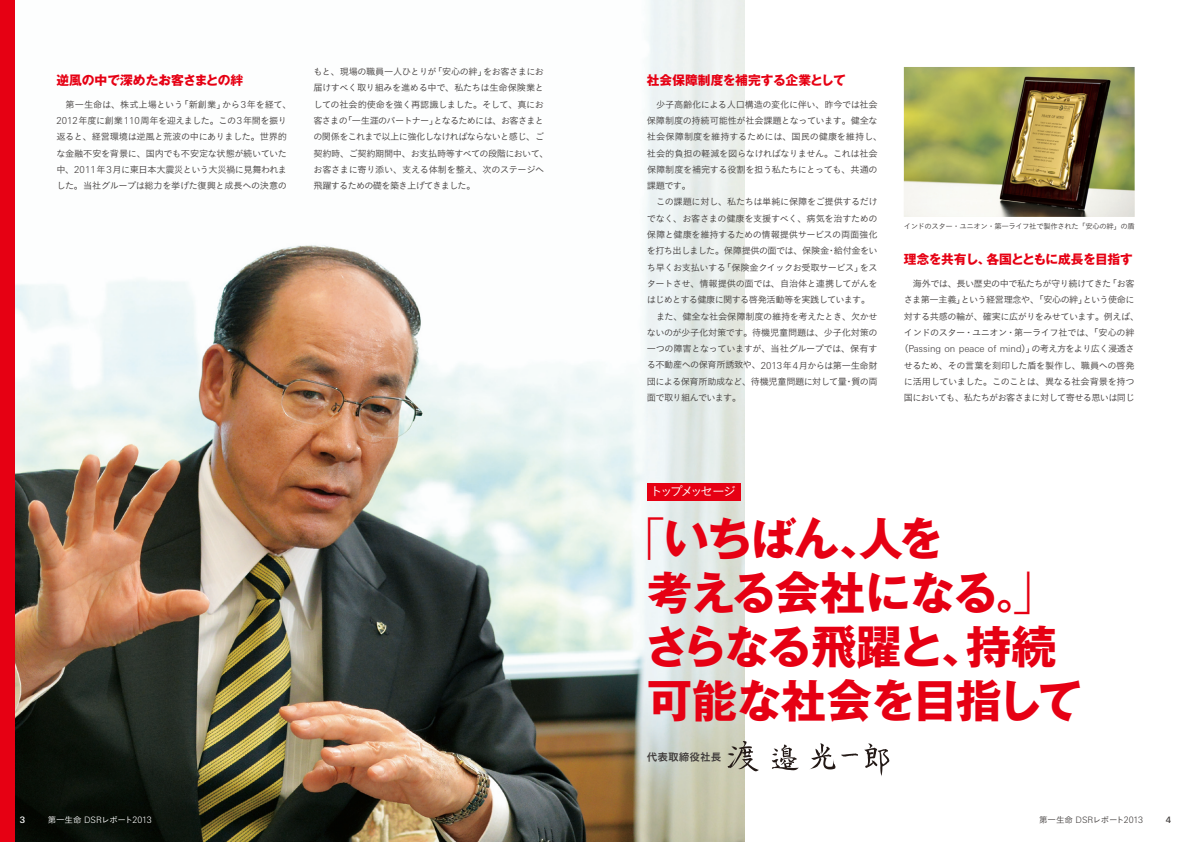
<style>
.page{position:relative;width:1191px;height:842px;background:#fff}
.page>*{position:absolute;margin:0;border:0;box-sizing:border-box;transform-origin:0 0}
.t1{font:700 45.4px/53.8px "Gothic MB101 Pro";letter-spacing:-.035em;color:#e60013}
.t2{font:700 12.8px "Gothic MB101 Pro";color:#e60013}
.t3{font:700 12.8px "Gothic MB101 Pro";letter-spacing:-.035em;color:#e60013}
.t4{font:12.8px "Koburina Go Std W3";letter-spacing:-.175em;color:#fff}
.t5{font:10.6px "Koburina Go Std W6";color:#3f3b3a}
.t6{font:300 9.6px "Linotype Univers Basic";color:#3f3b3a}
.t7{font:9.2px/16.3px "Koburina Go Std W3";letter-spacing:-.055em;color:#3f3b3a}
.t8{font:9.2px "Koburina Go Std W3";letter-spacing:-.035em;color:#3f3b3a}
.t9{font:9.2px "Koburina Go Std W3";letter-spacing:-.025em;color:#3f3b3a}
.t10{font:500 8.8px "Linotype Univers Basic";color:#fff}
.t11{font:500 8.8px "Linotype Univers Basic";color:#3f3b3a}
.t12{font:8.5px "Koburina Go Std W3";letter-spacing:-.025em;color:#fff}
.t13{font:8.5px "Koburina Go Std W3";letter-spacing:-.025em;color:#3f3b3a}
.t14{font:7.4px "Koburina Go Std W3";letter-spacing:-.06em;color:#3f3b3a}
.s1{font-family:"Linotype Univers Basic";font-weight:300;font-size:9.6px}
.s2{font-family:"Koburina Go Std W3";font-weight:400;font-size:9.2px}
.s3{font-weight:300}
.s4{font-family:"Linotype Univers Basic";font-weight:300;font-size:8.8px}
</style>
<div class="page">
<img style="left:14px;top:0;width:730px;height:842px">
<div style="left:0;top:0;width:14px;height:842px;background:#e60013"></div>
<div style="left:647px;top:483px;width:93px;height:17px;background:#e60013"></div>
<img style="left:726px;top:740px;width:164px;height:37px">
<img style="left:904px;top:67px;width:230px;height:150px">
<h2 class="t2" style="left:56px;top:69px;width:188px">逆風の中で深めたお客さまとの絆</h2>
<p class="t7" style="left:56px;top:96px;width:237px;text-indent:9px">第一生命は、株式上場という「新創業」から<span class="s1">3</span>年を経て、<br><span class="s1">2012</span>年度に創業<span class="s1">110</span>周年を迎えました。この<span class="s1">3</span>年間を振り返ると、経営環境は逆風と荒波の中にありました。世界的な金融不安を背景に、国内でも不安定な状態が続いていた中、<span class="s1">2011</span>年<span class="s1">3</span>月に東日本大震災という大災禍に見舞われました。当社グループは総力を挙げた復興と成長への決意の</p>
<p class="t7" style="left:313px;top:63px;width:237px">もと、現場の職員一人ひとりが「安心の絆」をお客さまにお届けすべく取り組みを進める中で、私たちは生命保険業としての社会的使命を強く再認識しました。そして、真にお客さまの「一生涯のパートナー」となるためには、お客さまとの関係をこれまで以上に強化しなければならないと感じ、ご契約時、ご契約期間中、お支払時等すべての段階において、お客さまに寄り添い、支える体制を整え、次のステージへ飛躍するための礎を築き上げてきました。</p>
<h2 class="t2" style="left:647px;top:69px;width:200px">社会保障制度を補完する企業として</h2>
<p class="t7" style="left:647px;top:96px;width:237px;text-indent:9px">少子高齢化による人口構造の変化に伴い、昨今では社会保障制度の持続可能性が社会課題となっています。健全な社会保障制度を維持するためには、国民の健康を維持し、社会的負担の軽減を図らなければなりません。これは社会保障制度を補完する役割を担う私たちにとっても、共通の課題です。</p>
<p class="t7" style="left:656px;top:194px;width:223px">この課題に対し、私たちは単純に保障をご提供するだけ</p>
<p class="t7" style="left:647px;top:210px;width:232px">でなく、お客さまの健康を支援すべく、病気を治すための</p>
<p class="t7" style="left:647px;top:226px;width:232px">保障と健康を維持するための情報提供サービスの両面強化</p>
<p class="t7" style="left:647px;top:243px;width:232px">を打ち出しました。保障提供の面では、保険金・給付金をい</p>
<p class="t7" style="left:647px;top:259px;width:232px">ち早くお支払いする「保険金クイックお受取サービス」をス</p>
<p class="t7" style="left:647px;top:275px;width:232px">タートさせ、情報提供の面では、自治体と連携してがんを</p>
<p class="t7" style="left:647px;top:292px;width:225px">はじめとする健康に関する啓発活動等を実践しています。</p>
<p class="t7" style="left:656px;top:308px;width:223px">また、健全な社会保障制度の維持を考えたとき、欠かせ</p>
<p class="t9" style="left:647px;top:325px;width:232px">ないのが少子化対策です。待機児童問題は、少子化対策の</p>
<p class="t7" style="left:647px;top:340px;width:232px">一つの障害となっていますが、当社グループでは、保有す</p>
<p class="t8" style="left:647px;top:358px;width:232px">る不動産への保育所誘致や、<span class="s1">2013</span>年<span class="s1">4</span>月からは第一生命財</p>
<p class="t7" style="left:647px;top:373px;width:232px">団による保育所助成など、待機児童問題に対して量・質の両</p>
<p class="t7" style="left:647px;top:389px;width:96px">面で取り組んでいます。</p>
<p class="t14" style="left:903px;top:221px;width:233px">インドのスター・ユニオン・第一ライフ社で製作された「安心の絆」の盾</p>
<h2 class="t3" style="left:904px;top:248px;width:230px">理念を共有し、各国とともに成長を目指す</h2>
<p class="t7" style="left:903px;top:275px;width:237px;text-align:center">海外では、長い歴史の中で私たちが守り続けてきた「お客<br>さま第一主義」という経営理念や、「安心の絆」という使命に対する共感の輪が、確実に広がりをみせています。例えば、インドのスター・ユニオン・第一ライフ社では、「安心の絆</p>
<p class="t6" style="left:899px;top:343px;width:237px"><span class="s2">（</span>Passing on peace of mind<span class="s2">）」の考え方をより広く浸透さ</span></p>
<p class="t7" style="left:904px;top:357px;width:232px;text-align:justify">せるため、その言葉を刻印した盾を製作し、職員への啓発に活用していました。このことは、異なる社会背景を持つ国においても、私たちがお客さまに対して寄せる思いは同じ</p>
<h2 class="t4" style="left:650px;top:482px;width:87px">トップメッセージ</h2>
<h1 class="t1" style="left:645px;top:507px;width:439px;text-indent:-25px"><span class="s3">「</span>いちばん、人を<br>考える会社になる。<span class="s3">」</span>さらなる飛躍と、持続可能な社会を目指して</h1>
<p class="t5" style="left:647px;top:749px;width:76px">代表取締役社長</p>
<p class="t10" style="left:20px;top:814px;width:7px">3</p>
<p class="t12" style="left:48px;top:813px;width:105px">第一生命 <span class="s4">DSR</span>レポート<span class="s4">2013</span></p>
<p class="t13" style="left:1039px;top:813px;width:105px">第一生命 <span class="s4">DSR</span>レポート<span class="s4">2013</span></p>
<p class="t11" style="left:1165px;top:814px;width:7px">4</p>
</div>
